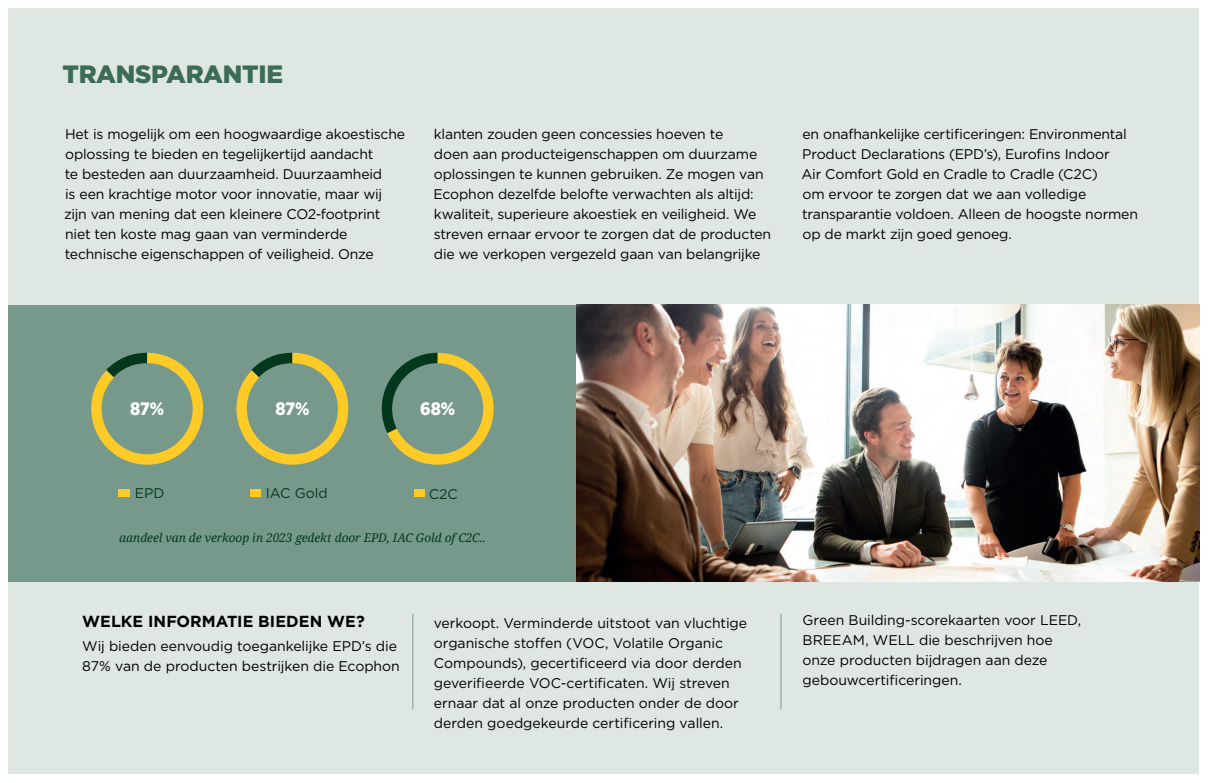
<style>
.page{position:relative;width:1208px;height:783px;background:#fff}
.page>*{position:absolute;margin:0;border:0;box-sizing:border-box;transform-origin:0 0}
.t1{font:900 25px "Gotham";letter-spacing:-.01em;color:#3c6b57}
.t2{font:900 18px "Gotham Narrow";color:#fff}
.t3{font:700 16px "Gotham";letter-spacing:.005em;color:#000001}
.t4{font:14px/20px "Gotham";letter-spacing:-.01em;color:#000001}
.t5{font:14px "Gotham";letter-spacing:-.005em;color:#04381d}
.t6{font:italic 12px "Noto Serif";letter-spacing:-.005em;color:#04381d}
</style>
<div class="page">
<div style="left:9px;top:9px;width:1190px;height:765px;background:#dee7e2"></div>
<div style="left:9px;top:305px;width:567px;height:276px;background:#77998c"></div>
<img style="left:576px;top:305px;width:623px;height:276px">
<div style="left:118px;top:489px;width:11px;height:8px;background:#feca26"></div>
<div style="left:251px;top:489px;width:10px;height:8px;background:#feca26"></div>
<hr style="left:412px;top:613px;width:1px;height:95px;background:#77998c">
<hr style="left:780px;top:613px;width:1px;height:95px;background:#77998c">
<div style="left:414px;top:489px;width:11px;height:8px;background:#feca26"></div>
<svg style="left:236px;top:352px;width:113px;height:113px"></svg>
<svg style="left:381px;top:352px;width:113px;height:113px"></svg>
<svg style="left:91px;top:352px;width:113px;height:113px"></svg>
<h1 class="t1" style="left:63px;top:57px;width:222px">TRANSPARANTIE</h1>
<p class="t4" style="left:64px;top:124px;width:342px">Het is mogelijk om een hoogwaardige akoestische oplossing te bieden en tegelijkertijd aandacht<br>te besteden aan duurzaamheid. Duurzaamheid<br>is een krachtige motor voor innovatie, maar wij zijn van mening dat een kleinere CO2-footprint niet ten koste mag gaan van verminderde technische eigenschappen of veiligheid. Onze</p>
<p class="t4" style="left:433px;top:123px;width:339px">klanten zouden geen concessies hoeven te<br>doen aan producteigenschappen om duurzame oplossingen te kunnen gebruiken. Ze mogen van Ecophon dezelfde belofte verwachten als altijd: kwaliteit, superieure akoestiek en veiligheid. We streven ernaar ervoor te zorgen dat de producten die we verkopen vergezeld gaan van belangrijke</p>
<p class="t4" style="left:801px;top:123px;width:338px">en onafhankelijke certificeringen: Environmental Product Declarations (EPD’s), Eurofins Indoor<br>Air Comfort Gold en Cradle to Cradle (C2C)<br>om ervoor te zorgen dat we aan volledige transparantie voldoen. Alleen de hoogste normen op de markt zijn goed genoeg.</p>
<p class="t2" style="left:130px;top:396px;width:36px">87%</p>
<p class="t2" style="left:275px;top:396px;width:36px">87%</p>
<p class="t2" style="left:420px;top:396px;width:37px">68%</p>
<p class="t5" style="left:135px;top:484px;width:31px">EPD</p>
<p class="t5" style="left:266px;top:484px;width:63px">IAC Gold</p>
<p class="t5" style="left:429px;top:484px;width:31px">C2C</p>
<p class="t6" style="left:119px;top:529px;width:368px">aandeel van de verkoop in 2023 gedekt door EPD, IAC Gold of C2C..</p>
<p class="t3" style="left:82px;top:610px;width:284px">WELKE INFORMATIE BIEDEN WE?</p>
<p class="t4" style="left:82px;top:635px;width:319px">Wij bieden eenvoudig toegankelijke EPD’s die<br>87% van de producten bestrijken die Ecophon</p>
<p class="t4" style="left:434px;top:612px;width:315px">verkoopt. Verminderde uitstoot van vluchtige organische stoffen (VOC, Volatile Organic Compounds), gecertificeerd via door derden geverifieerde VOC-certificaten. Wij streven ernaar dat al onze producten onder de door derden goedgekeurde certificering vallen.</p>
<p class="t4" style="left:802px;top:609px;width:280px">Green Building-scorekaarten voor LEED, BREEAM, WELL die beschrijven hoe onze producten bijdragen aan deze gebouwcertificeringen.</p>
</div>
